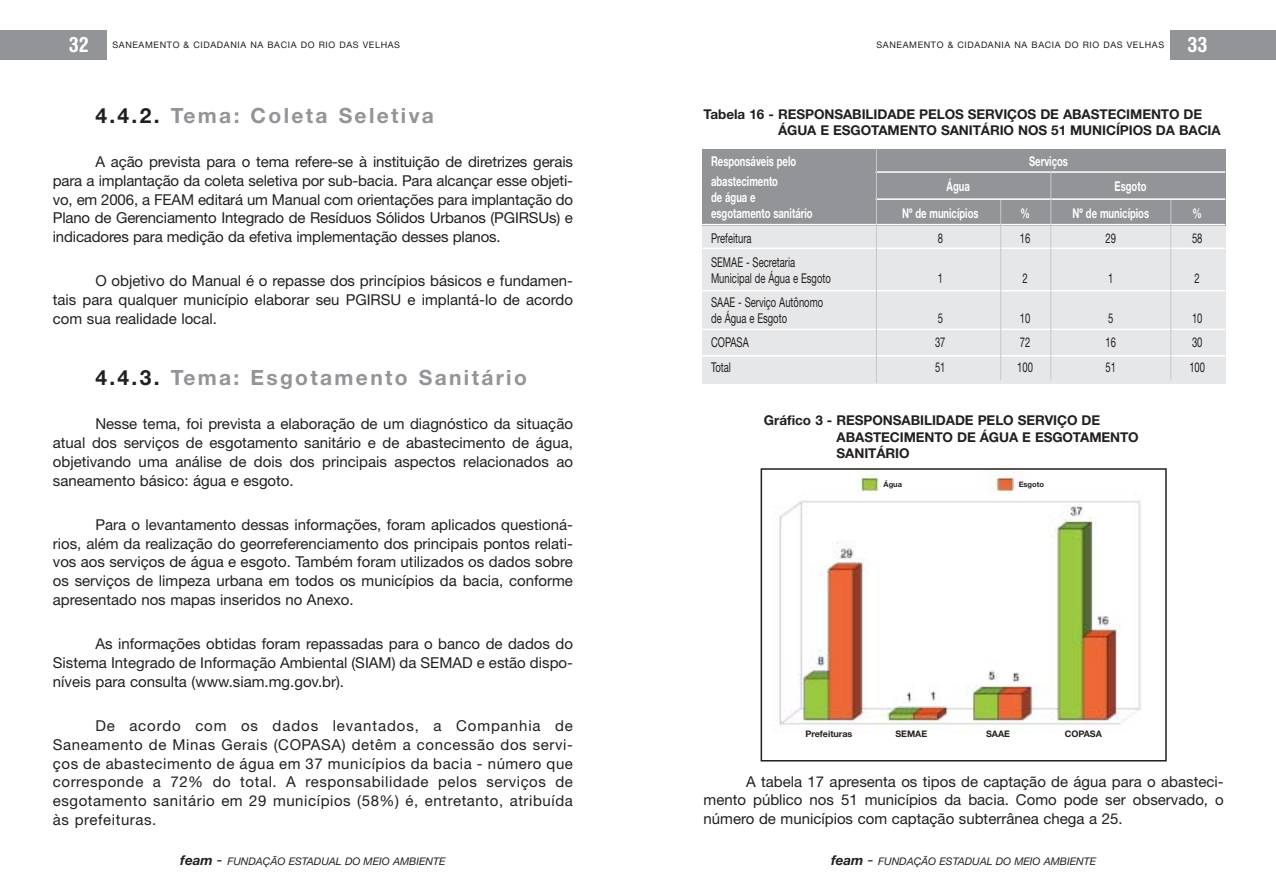
<style>
.page{position:relative;width:1276px;height:893px;background:#fff}
.page>*{position:absolute;margin:0;border:0;box-sizing:border-box;transform-origin:0 0}
.t1{font:700 21px "Helvetica Neue";letter-spacing:.11em;color:#939497}
.t2{font:700 condensed 21px "Helvetica Rounded";color:#fff}
.t3{font:15px/18.8px "Helvetica Neue";color:#231f1f;text-align:justify}
.t4{font:700 13.5px/16.2px "Helvetica Neue";letter-spacing:-.005em;color:#231f1f}
.t5{font:13.5px/15.9px "Helvetica Neue";color:#231f1f;scale:.7 1}
.t6{font:700 13.5px/15.9px "Helvetica Neue";color:#fff;scale:.7 1}
.t7{font:italic 10.5px "Helvetica Neue";color:#231f1f}
.t8{font:9px "Helvetica Neue";letter-spacing:.07em;color:#231f1f}
.t9{font:700 9px "Helvetica Neue";color:#231f1f}
.t10{font:700 7.5px "Helvetica Neue";color:#231f1f}
.s1{color:#231f1f}
.s2{font-weight:700;font-size:13.5px}
.s3{font-size:15px}
</style>
<div class="page">
<div style="left:702px;top:149px;width:523px;height:234px;background:#e6e7e8"></div>
<div style="left:702px;top:149px;width:523px;height:76px;background:#939497"></div>
<div style="left:1170px;top:30px;width:106px;height:30px;background:#939497"></div>
<div style="left:0;top:30px;width:107px;height:30px;background:#939497"></div>
<hr style="left:875px;top:198px;width:350px;height:2px;background:#fff">
<hr style="left:875px;top:171px;width:350px;height:2px;background:#fff">
<hr style="left:702px;top:224px;width:523px;height:1px;background:#fff">
<hr style="left:702px;top:247px;width:523px;height:2px;background:#fff">
<hr style="left:702px;top:290px;width:523px;height:1px;background:#fff">
<hr style="left:702px;top:328px;width:523px;height:2px;background:#fff">
<hr style="left:702px;top:355px;width:523px;height:1px;background:#fff">
<img style="left:779px;top:471px;width:362px;height:260px">
<div style="left:760px;top:468px;width:406px;height:293px;border:2px solid #231f1f"></div>
<hr style="left:876px;top:149px;width:1px;height:234px;background:#c7c8ca">
<hr style="left:1050px;top:171px;width:1px;height:209px;background:#c7c8ca">
<hr style="left:1000px;top:200px;width:1px;height:180px;background:#c7c8ca">
<hr style="left:1170px;top:200px;width:1px;height:180px;background:#c7c8ca">
<h1 class="t2" style="left:69px;top:36px;width:22px">32</h1>
<p class="t8" style="left:112px;top:42px;width:289px">SANEAMENTO &amp; CIDADANIA NA BACIA DO RIO DAS VELHAS</p>
<h1 class="t1" style="left:95px;top:108px;width:340px"><span class="s1">4.4.2.</span> Tema: Coleta Seletiva</h1>
<p class="t3" style="left:53px;top:154px;width:522px;text-indent:43px">A ação prevista para o tema refere-se à instituição de diretrizes gerais para a implantação da coleta seletiva por sub-bacia. Para alcançar esse objeti&shy;vo, em 2006, a FEAM editará um Manual com orientações para implantação do Plano de Gerenciamento Integrado de Resíduos Sólidos Urbanos (PGIRSUs) e indicadores para medição da efetiva implementação desses planos.</p>
<p class="t3" style="left:53px;top:273px;width:522px;text-indent:43px">O objetivo do Manual é o repasse dos princípios básicos e fundamen&shy;tais para qualquer município elaborar seu PGIRSU e implantá-lo de acordo com sua realidade local.</p>
<h1 class="t1" style="left:95px;top:370px;width:433px"><span class="s1">4.4.3.</span> Tema: Esgotamento Sanitário</h1>
<p class="t3" style="left:53px;top:416px;width:522px;text-indent:43px">Nesse tema, foi prevista a elaboração de um diagnóstico da situação atual dos serviços de esgotamento sanitário e de abastecimento de água, objetivando uma análise de dois dos principais aspectos relacionados ao saneamento básico: água e esgoto.</p>
<p class="t3" style="left:53px;top:516px;width:522px;text-indent:43px">Para o levantamento dessas informações, foram aplicados questioná&shy;rios, além da realização do georreferenciamento dos principais pontos relati&shy;vos aos serviços de água e esgoto. Também foram utilizados os dados sobre os serviços de limpeza urbana em todos os municípios da bacia, conforme apresentado nos mapas inseridos no Anexo.</p>
<p class="t3" style="left:53px;top:636px;width:522px;text-indent:43px">As informações obtidas foram repassadas para o banco de dados do Sistema Integrado de Informação Ambiental (SIAM) da SEMAD e estão dispo&shy;níveis para consulta (www.siam.mg.gov.br).</p>
<p class="t3" style="left:53px;top:717px;width:522px;text-indent:43px">De acordo com os dados levantados, a Companhia de Saneamento de Minas Gerais (COPASA) detêm a concessão dos servi&shy;ços de abastecimento de água em 37 municípios da bacia - número que corresponde a 72% do total. A responsabilidade pelos serviços de esgotamento sanitário em 29 municípios (58%) é, entretanto, atribuída às prefeituras.</p>
<p class="t7" style="left:180px;top:857px;width:267px"><span class="s2">feam</span> <span class="s3">-</span> FUNDAÇÃO ESTADUAL DO MEIO AMBIENTE</p>
<p class="t8" style="left:876px;top:42px;width:289px">SANEAMENTO &amp; CIDADANIA NA BACIA DO RIO DAS VELHAS</p>
<h1 class="t2" style="left:1187px;top:36px;width:22px">33</h1>
<p class="t4" style="left:778px;top:107px;width:444px;text-indent:-74px">Tabela 16 - RESPONSABILIDADE PELOS SERVIÇOS DE ABASTECIMENTO DE<br>ÁGUA E ESGOTAMENTO SANITÁRIO NOS 51 MUNICÍPIOS DA BACIA</p>
<p class="t6" style="left:711px;top:155px;width:123px">Responsáveis pelo</p>
<p class="t6" style="left:1029px;top:155px;width:57px">Serviços</p>
<p class="t6" style="left:711px;top:175px;width:97px">abastecimento</p>
<p class="t6" style="left:946px;top:179px;width:35px">Água</p>
<p class="t6" style="left:1114px;top:179px;width:47px">Esgoto</p>
<p class="t6" style="left:711px;top:191px;width:147px">de água e esgotamento sanitário</p>
<p class="t6" style="left:902px;top:207px;width:111px">Nº de municípios</p>
<p class="t6" style="left:1020px;top:207px;width:15px">%</p>
<p class="t6" style="left:1072px;top:207px;width:111px">Nº de municípios</p>
<p class="t6" style="left:1192px;top:207px;width:15px">%</p>
<p class="t5" style="left:711px;top:231px;width:59px">Prefeitura</p>
<p class="t5" style="left:937px;top:231px;width:9px">8</p>
<p class="t5" style="left:1020px;top:231px;width:17px">16</p>
<p class="t5" style="left:1105px;top:231px;width:17px">29</p>
<p class="t5" style="left:1192px;top:231px;width:17px">58</p>
<p class="t5" style="left:711px;top:255px;width:173px">SEMAE - Secretaria<br>Municipal de Água e Esgoto</p>
<p class="t5" style="left:937px;top:271px;width:9px">1</p>
<p class="t5" style="left:1022px;top:271px;width:9px">2</p>
<p class="t5" style="left:1108px;top:271px;width:9px">1</p>
<p class="t5" style="left:1194px;top:271px;width:9px">2</p>
<p class="t5" style="left:711px;top:296px;width:162px">SAAE - Serviço Autônomo de Água e Esgoto</p>
<p class="t5" style="left:937px;top:311px;width:9px">5</p>
<p class="t5" style="left:1020px;top:311px;width:17px">10</p>
<p class="t5" style="left:1108px;top:311px;width:9px">5</p>
<p class="t5" style="left:1192px;top:311px;width:17px">10</p>
<p class="t5" style="left:711px;top:336px;width:55px">COPASA</p>
<p class="t5" style="left:935px;top:336px;width:17px">37</p>
<p class="t5" style="left:1020px;top:336px;width:17px">72</p>
<p class="t5" style="left:1105px;top:336px;width:17px">16</p>
<p class="t5" style="left:1192px;top:336px;width:17px">30</p>
<p class="t5" style="left:711px;top:360px;width:30px">Total</p>
<p class="t5" style="left:935px;top:360px;width:17px">51</p>
<p class="t5" style="left:1017px;top:360px;width:24px">100</p>
<p class="t5" style="left:1105px;top:360px;width:17px">51</p>
<p class="t5" style="left:1189px;top:360px;width:24px">100</p>
<p class="t4" style="left:836px;top:413px;width:304px;text-indent:-73px">Gráfico 3 - RESPONSABILIDADE PELO SERVIÇO DE<br>ABASTECIMENTO DE ÁGUA E ESGOTAMENTO<br>SANITÁRIO</p>
<p class="t10" style="left:883px;top:481px;width:20px">Água</p>
<p class="t10" style="left:1018px;top:481px;width:27px">Esgoto</p>
<p class="t9" style="left:805px;top:730px;width:48px">Prefeituras</p>
<p class="t9" style="left:895px;top:730px;width:33px">SEMAE</p>
<p class="t9" style="left:986px;top:730px;width:26px">SAAE</p>
<p class="t9" style="left:1064px;top:730px;width:39px">COPASA</p>
<p class="t3" style="left:703px;top:773px;width:522px;text-indent:43px">A tabela 17 apresenta os tipos de captação de água para o abasteci&shy;mento público nos 51 municípios da bacia. Como pode ser observado, o número de municípios com captação subterrânea chega a 25.</p>
<p class="t7" style="left:831px;top:857px;width:267px"><span class="s2">feam</span> <span class="s3">-</span> FUNDAÇÃO ESTADUAL DO MEIO AMBIENTE</p>
</div>
